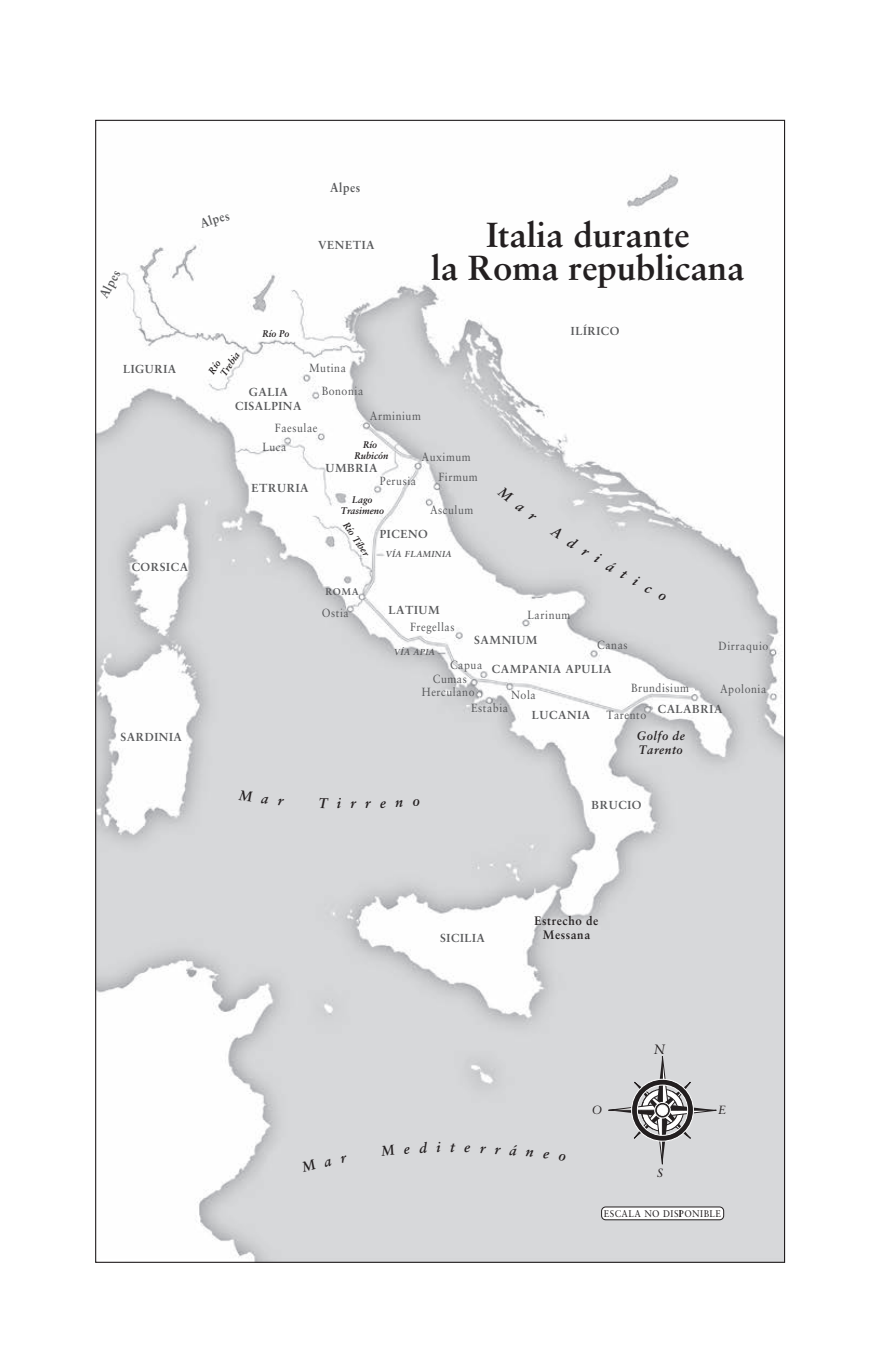
<style>
.page{position:relative;width:893px;height:1372px;background:#fff}
.page>*{position:absolute;margin:0;border:0;box-sizing:border-box;transform-origin:0 0}
.t1{font:34.88px "Sabon Bold Os F";color:#231f20}
.t2{font:700 34.88px "Sabon";color:#231f20}
.t3{font:italic 700 14.17px "Sabon";color:#231f20;scale:.95 1}
.t4{font:13.5px "Sabon Italic Os F";color:#231f20}
.t5{font:700 12.83px "Sabon";letter-spacing:.05em;color:#57585a;scale:.9 1}
.t6{font:700 12.15px/14px "Sabon";letter-spacing:.05em;color:#231f20;text-align:center;scale:.95 1}
.t7{font:italic 700 12.15px/14px "Sabon";letter-spacing:.05em;color:#231f20;scale:.95 1}
.t8{font:11.92px/23.2px "Sabon";letter-spacing:.05em;color:#57585a;scale:.9 1}
.t9{font:11.92px "Sabon Italic Os F";color:#231f20}
.t10{font:700 11.7px/14px "Sabon";letter-spacing:.05em;color:#57585a;text-align:center}
.t11{font:italic 700 9.67px/11px "Sabon";color:#231f20;text-align:center;scale:.95 1}
.t12{font:9.67px "Sabon";letter-spacing:.05em;color:#231f20;scale:.93 1}
.t13{font:700 9.67px "Sabon";color:#57585a}
.t14{font:italic 700 8.78px "Sabon";letter-spacing:.05em;color:#57585a}
</style>
<div class="page">
<img style="left:97px;top:171px;width:686px;height:1089px">
<div style="left:602px;top:1206px;width:122px;height:13px;background:#fff;border-radius:4px"></div>
<div style="left:601px;top:1206px;width:123px;height:13px;border:1px solid #231f20;border-radius:4px"></div>
<svg style="left:608px;top:1055px;width:109px;height:109px;background:#bdbebf"></svg>
<svg style="left:301px;top:1158px;width:15px;height:13px"></svg>
<svg style="left:324px;top:1158px;width:8px;height:8px"></svg>
<svg style="left:341px;top:1155px;width:7px;height:7px"></svg>
<svg style="left:380px;top:1144px;width:15px;height:12px"></svg>
<svg style="left:404px;top:1146px;width:6px;height:7px"></svg>
<svg style="left:419px;top:1141px;width:8px;height:11px"></svg>
<svg style="left:437px;top:1141px;width:4px;height:11px"></svg>
<svg style="left:465px;top:1145px;width:5px;height:7px"></svg>
<svg style="left:480px;top:1145px;width:6px;height:7px"></svg>
<svg style="left:495px;top:1146px;width:6px;height:7px"></svg>
<svg style="left:509px;top:1144px;width:8px;height:11px"></svg>
<svg style="left:526px;top:1149px;width:8px;height:7px"></svg>
<svg style="left:543px;top:1151px;width:6px;height:7px"></svg>
<svg style="left:558px;top:1153px;width:8px;height:8px"></svg>
<svg style="left:238px;top:790px;width:31px;height:13px"></svg>
<svg style="left:278px;top:798px;width:6px;height:7px"></svg>
<svg style="left:319px;top:797px;width:9px;height:11px"></svg>
<svg style="left:351px;top:801px;width:20px;height:7px"></svg>
<svg style="left:380px;top:800px;width:23px;height:7px"></svg>
<svg style="left:413px;top:799px;width:7px;height:7px"></svg>
<svg style="left:497px;top:486px;width:40px;height:35px"></svg>
<div style="left:550px;top:525px;width:102px;height:68px;background:#d7d8da"></div>
<svg style="left:658px;top:592px;width:8px;height:9px"></svg>
<p class="t5" style="left:96px;top:294px;width:35px;rotate:-62deg">Alpes</p>
<p class="t10" style="left:123px;top:361px;width:55px">LIGURIA</p>
<p class="t10" style="left:132px;top:559px;width:58px">CORSICA</p>
<p class="t5" style="left:198px;top:216px;width:35px;rotate:-16deg">Alpes</p>
<p class="t5" style="left:330px;top:180px;width:35px">Alpes</p>
<p class="t10" style="left:318px;top:237px;width:58px">VENETIA</p>
<h1 class="t2" style="left:486px;top:213px;width:205px">Italia durante</h1>
<h1 class="t1" style="left:431px;top:246px;width:315px">la Roma republicana</h1>
<p class="t11" style="left:262px;top:328px;width:30px;rotate:-1deg">Río Po</p>
<p class="t11" style="left:209px;top:365px;width:30px;text-align:left;text-indent:-5px;rotate:-56deg">Río<br>Trebia</p>
<p class="t8" style="left:322px;top:356px;width:48px;text-indent:-13px">Mutina<br>Bononia</p>
<p class="t10" style="left:235px;top:385px;width:68px">GALIA<br>CISALPINA</p>
<p class="t8" style="left:370px;top:404px;width:58px">Arminium</p>
<p class="t10" style="left:571px;top:324px;width:50px">ILÍRICO</p>
<p class="t8" style="left:262px;top:419px;width:63px;line-height:18.2px;text-indent:13px">Faesulae<br>Luca</p>
<p class="t10" style="left:252px;top:480px;width:58px">ETRURIA</p>
<p class="t11" style="left:354px;top:438px;width:37px">Río<br>Rubicón</p>
<p class="t8" style="left:380px;top:469px;width:42px">Perusia</p>
<p class="t8" style="left:438px;top:446px;width:45px;line-height:20.2px;text-indent:-17px">Auximum<br>Firmum</p>
<p class="t8" style="left:430px;top:498px;width:50px">Asculum</p>
<p class="t10" style="left:325px;top:461px;width:53px">UMBRIA</p>
<p class="t11" style="left:341px;top:494px;width:47px">Lago<br>Trasimeno</p>
<p class="t11" style="left:350px;top:520px;width:42px;rotate:56deg">Río Tíber</p>
<p class="t10" style="left:380px;top:526px;width:50px">PICENO</p>
<p class="t14" style="left:386px;top:548px;width:67px">VÍA FLAMINIA</p>
<p class="t13" style="left:325px;top:586px;width:35px">ROMA</p>
<p class="t8" style="left:322px;top:601px;width:31px">Ostia</p>
<p class="t10" style="left:388px;top:603px;width:53px">LATIUM</p>
<p class="t8" style="left:410px;top:615px;width:51px">Fregellas</p>
<p class="t8" style="left:528px;top:602px;width:49px">Larinum</p>
<p class="t10" style="left:474px;top:632px;width:65px">SAMNIUM</p>
<p class="t10" style="left:492px;top:661px;width:121px">CAMPANIA APULIA</p>
<p class="t10" style="left:532px;top:708px;width:60px">LUCANIA</p>
<p class="t8" style="left:597px;top:633px;width:35px">Canas</p>
<p class="t8" style="left:719px;top:633px;width:57px">Dirraquio</p>
<p class="t14" style="left:394px;top:646px;width:42px">VÍA APIA</p>
<p class="t8" style="left:450px;top:653px;width:37px">Capua</p>
<p class="t8" style="left:433px;top:666px;width:39px">Cumas</p>
<p class="t8" style="left:631px;top:676px;width:66px">Brundisium</p>
<p class="t8" style="left:720px;top:677px;width:53px">Apolonia</p>
<p class="t8" style="left:606px;top:703px;width:46px">Tarento</p>
<p class="t8" style="left:422px;top:680px;width:60px">Herculano</p>
<p class="t8" style="left:511px;top:683px;width:29px">Nola</p>
<p class="t8" style="left:471px;top:696px;width:42px">Estabia</p>
<p class="t10" style="left:658px;top:701px;width:66px">CALABRIA</p>
<p class="t10" style="left:121px;top:730px;width:63px">SARDINIA</p>
<p class="t7" style="left:637px;top:728px;width:52px">Golfo de<br>Tarento</p>
<p class="t3" style="left:337px;top:794px;width:6px">i</p>
<p class="t10" style="left:440px;top:930px;width:46px">SICILIA</p>
<p class="t3" style="left:450px;top:1138px;width:6px">t</p>
<p class="t10" style="left:591px;top:797px;width:51px">BRUCIO</p>
<p class="t6" style="left:535px;top:913px;width:69px">Estrecho de<br>Messana</p>
<p class="t4" style="left:654px;top:1041px;width:13px">N</p>
<p class="t9" style="left:592px;top:1103px;width:12px">O</p>
<p class="t9" style="left:718px;top:1103px;width:9px">E</p>
<p class="t9" style="left:657px;top:1165px;width:7px">S</p>
<p class="t12" style="left:604px;top:1207px;width:128px">ESCALA NO DISPONIBLE</p>
<p class="t12" style="left:679px;top:1207px;width:5px">I</p>
</div>
